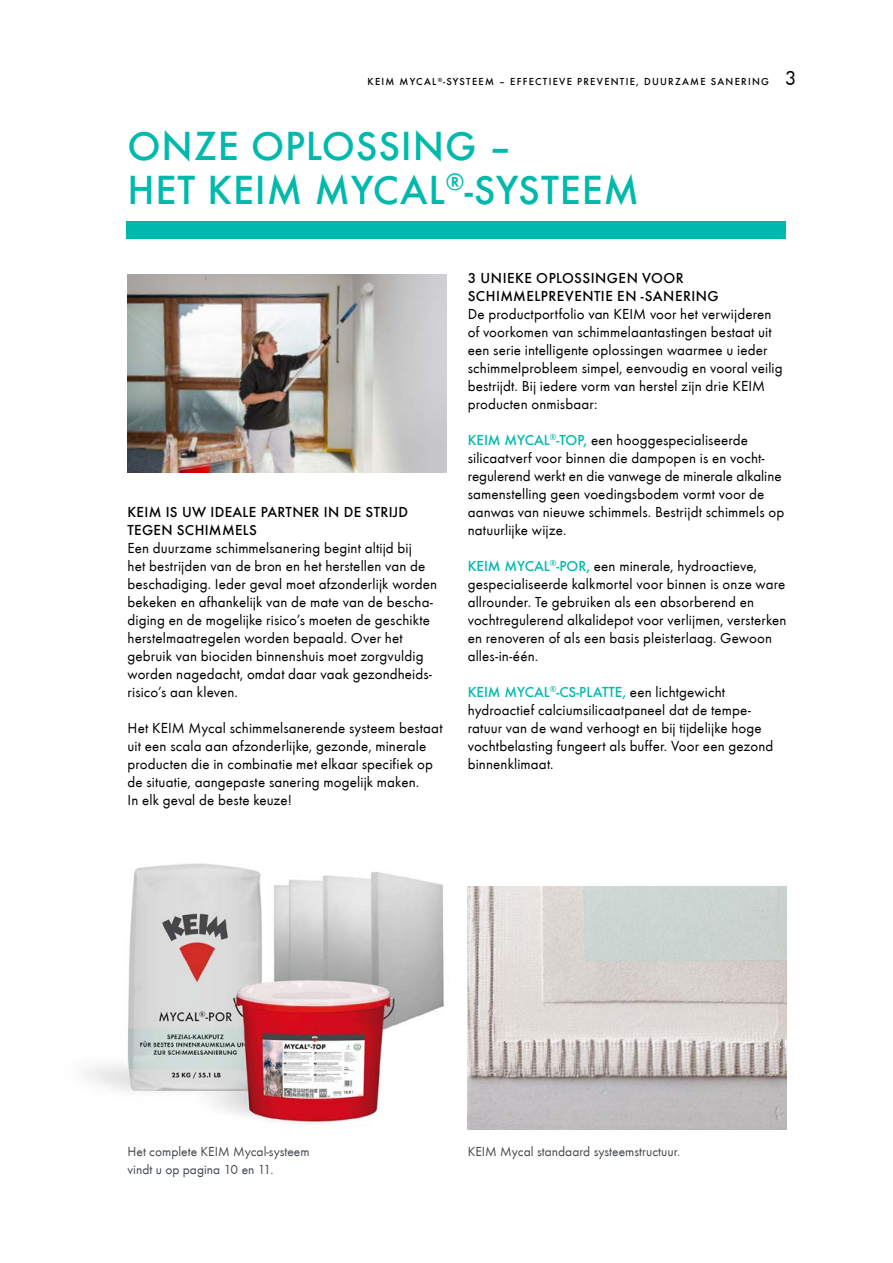
<style>
.page{position:relative;width:893px;height:1263px;background:#fff}
.page>*{position:absolute;margin:0;border:0;box-sizing:border-box;transform-origin:0 0}
.t1{font:500 42px "Futura T";letter-spacing:.02em;color:#00b9ad}
.t2{font:15px/18px "Futura T";letter-spacing:.01em;color:#000}
.t3{font:500 15px/18px "Futura T";letter-spacing:.02em;color:#000}
.t4{font:13.5px/18px "Futura T";color:#454a4f}
.t5{font:500 10.5px "Futura T";letter-spacing:.12em;color:#000}
.s1{font-weight:400;font-size:21px}
.s2{font-weight:500}
.s3{font-weight:500;color:#00b9ad}
</style>
<div class="page">
<img style="left:468px;top:886px;width:319px;height:243px">
<img style="left:128px;top:274px;width:318px;height:198px">
<img style="left:83px;top:863px;width:361px;height:261px">
<div style="left:126px;top:221px;width:660px;height:18px;background:#00b9ad"></div>
<p class="t5" style="left:368px;top:75px;width:431px">KEIM MYCAL<sup>®</sup>-SYSTEEM – EFFECTIEVE PREVENTIE, DUURZAME SANERING <span class="s1">3</span></p>
<p class="t1" style="left:128px;top:122px;width:386px">ONZE OPLOSSING –</p>
<p class="t1" style="left:128px;top:165px;width:513px">HET KEIM MYCAL<sup>®</sup>-SYSTEEM</p>
<p class="t3" style="left:128px;top:503px;width:282px">KEIM IS UW IDEALE PARTNER IN DE STRIJD<br>TEGEN SCHIMMELS</p>
<p class="t2" style="left:128px;top:539px;width:311px">Een duurzame schimmelsanering begint altijd bij<br>het bestrijden van de bron en het herstellen van de beschadiging. Ieder geval moet afzonderlijk worden bekeken en afhankelijk van de mate van de bescha&shy;diging en de mogelijke risico’s moeten de geschikte herstelmaatregelen worden bepaald. Over het gebruik van biociden binnenshuis moet zorgvuldig worden nagedacht, omdat daar vaak gezondheids&shy;risico’s aan kleven.</p>
<p class="t2" style="left:128px;top:719px;width:316px">Het KEIM Mycal schimmelsanerende systeem bestaat uit een scala aan afzonderlijke, gezonde, minerale producten die in combinatie met elkaar specifiek op de situatie, aangepaste sanering mogelijk maken.<br>In elk geval de beste keuze!</p>
<p class="t2" style="left:468px;top:269px;width:316px"><span class="s2">3 UNIEKE OPLOSSINGEN VOOR SCHIMMELPREVENTIE EN -SANERING<br></span>De productportfolio van KEIM voor het verwijderen of voorkomen van schimmelaantastingen bestaat uit een serie intelligente oplossingen waarmee u ieder schimmelprobleem simpel, eenvoudig en vooral veilig bestrijdt. Bij iedere vorm van herstel zijn drie KEIM producten onmisbaar:</p>
<p class="t2" style="left:468px;top:431px;width:318px"><span class="s3">KEIM MYCAL</span><sup>®</sup><span class="s3">-TOP,</span> een hooggespecialiseerde silicaatverf voor binnen die dampopen is en vocht&shy;regulerend werkt en die vanwege de minerale alkaline samenstelling geen voedingsbodem vormt voor de aanwas van nieuwe schimmels. Bestrijdt schimmels op natuurlijke wijze.</p>
<p class="t2" style="left:468px;top:557px;width:320px"><span class="s3">KEIM MYCAL</span><sup>®</sup><span class="s3">-POR,</span> een minerale, hydroactieve, gespecialiseerde kalkmortel voor binnen is onze ware allrounder. Te gebruiken als een absorberend en vochtregulerend alkalidepot voor verlijmen, versterken en renoveren of als een basis pleisterlaag. Gewoon alles-in-één.</p>
<p class="t2" style="left:468px;top:683px;width:307px"><span class="s3">KEIM MYCAL</span><sup>®</sup><span class="s3">-CS-PLATTE,</span> een lichtgewicht hydroactief calciumsilicaatpaneel dat de tempe&shy;ratuur van de wand verhoogt en bij tijdelijke hoge vochtbelasting fungeert als buffer. Voor een gezond binnenklimaat.</p>
<p class="t4" style="left:128px;top:1143px;width:184px">Het complete KEIM Mycal-systeem vindt u op pagina 10 en 11.</p>
<p class="t4" style="left:468px;top:1143px;width:214px">KEIM Mycal standaard systeemstructuur.</p>
</div>
